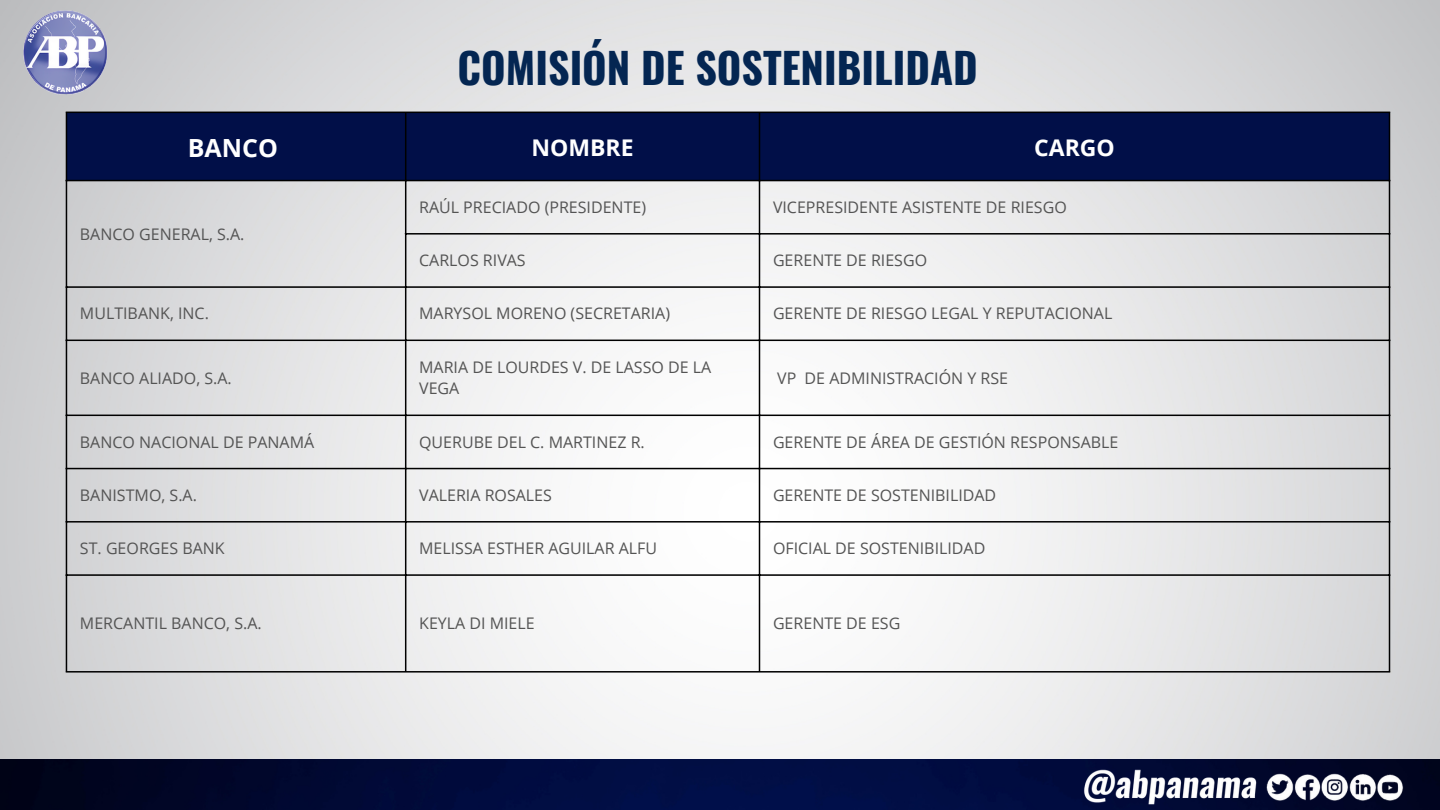
<style>
.page{position:relative;width:1440px;height:810px;background:#fff}
.page>*{position:absolute;margin:0;border:0;box-sizing:border-box;transform-origin:0 0}
.t1{font:700 42px "Oswald";color:#042652}
.t2{font:700 25px "Open Sans";color:#fff}
.t3{font:700 23px "Open Sans";color:#fff}
.t4{font:16px/21.8px "Open Sans";color:#545454}
</style>
<div class="page">
<img style="left:0;top:0;width:1440px;height:760px">
<div style="left:67px;top:113px;width:1322px;height:67px;background:#010f48"></div>
<hr style="left:66px;top:113px;width:1px;height:558px;background:#000">
<hr style="left:405px;top:113px;width:1px;height:558px;background:#000">
<hr style="left:759px;top:113px;width:1px;height:558px;background:#000">
<hr style="left:1389px;top:113px;width:1px;height:558px;background:#000">
<hr style="left:66px;top:112px;width:1324px;height:1px;background:#000">
<hr style="left:66px;top:180px;width:1324px;height:1px;background:#000">
<hr style="left:405px;top:233px;width:985px;height:2px;background:#000">
<hr style="left:66px;top:286px;width:1324px;height:2px;background:#000">
<hr style="left:66px;top:340px;width:1324px;height:1px;background:#000">
<hr style="left:66px;top:415px;width:1324px;height:1px;background:#000">
<hr style="left:66px;top:468px;width:1324px;height:1px;background:#000">
<hr style="left:66px;top:521px;width:1324px;height:2px;background:#000">
<hr style="left:66px;top:574px;width:1324px;height:2px;background:#000">
<hr style="left:66px;top:671px;width:1324px;height:2px;background:#000">
<img style="left:0;top:760px;width:1440px;height:50px">
<img style="left:0;top:0;width:131px;height:112px">
<img style="left:1074px;top:765px;width:204px;height:39px">
<img style="left:1215px;top:773px;width:204px;height:37px">
<p class="t1" style="left:458px;top:35px;width:522px">COMISIÓN DE SOSTENIBILIDAD</p>
<p class="t2" style="left:188px;top:130px;width:92px">BANCO</p>
<h1 class="t3" style="left:532px;top:131px;width:104px">NOMBRE</h1>
<p class="t3" style="left:1034px;top:131px;width:82px">CARGO</p>
<p class="t4" style="left:80px;top:223px;width:166px">BANCO GENERAL, S.A.</p>
<p class="t4" style="left:419px;top:196px;width:228px">RAÚL PRECIADO (PRESIDENTE)</p>
<p class="t4" style="left:773px;top:196px;width:295px">VICEPRESIDENTE ASISTENTE DE RIESGO</p>
<p class="t4" style="left:419px;top:249px;width:108px">CARLOS RIVAS</p>
<p class="t4" style="left:773px;top:249px;width:156px">GERENTE DE RIESGO</p>
<p class="t4" style="left:80px;top:302px;width:131px">MULTIBANK, INC.</p>
<p class="t4" style="left:419px;top:302px;width:252px">MARYSOL MORENO (SECRETARIA)</p>
<p class="t4" style="left:773px;top:302px;width:341px">GERENTE DE RIESGO LEGAL Y REPUTACIONAL</p>
<p class="t4" style="left:80px;top:367px;width:153px">BANCO ALIADO, S.A.</p>
<p class="t4" style="left:419px;top:355px;width:294px">MARIA DE LOURDES V. DE LASSO DE LA<br>VEGA</p>
<p class="t4" style="left:777px;top:367px;width:232px">VP DE ADMINISTRACIÓN Y RSE</p>
<p class="t4" style="left:80px;top:430px;width:236px">BANCO NACIONAL DE PANAMÁ</p>
<p class="t4" style="left:419px;top:430px;width:227px">QUERUBE DEL C. MARTINEZ R.</p>
<p class="t4" style="left:773px;top:430px;width:347px">GERENTE DE ÁREA DE GESTIÓN RESPONSABLE</p>
<p class="t4" style="left:80px;top:484px;width:119px">BANISTMO, S.A.</p>
<p class="t4" style="left:419px;top:484px;width:134px">VALERIA ROSALES</p>
<p class="t4" style="left:773px;top:484px;width:225px">GERENTE DE SOSTENIBILIDAD</p>
<p class="t4" style="left:80px;top:537px;width:146px">ST. GEORGES BANK</p>
<p class="t4" style="left:419px;top:537px;width:239px">MELISSA ESTHER AGUILAR ALFU</p>
<p class="t4" style="left:773px;top:537px;width:214px">OFICIAL DE SOSTENIBILIDAD</p>
<p class="t4" style="left:80px;top:612px;width:183px">MERCANTIL BANCO, S.A.</p>
<p class="t4" style="left:419px;top:612px;width:117px">KEYLA DI MIELE</p>
<p class="t4" style="left:773px;top:612px;width:129px">GERENTE DE ESG</p>
</div>
